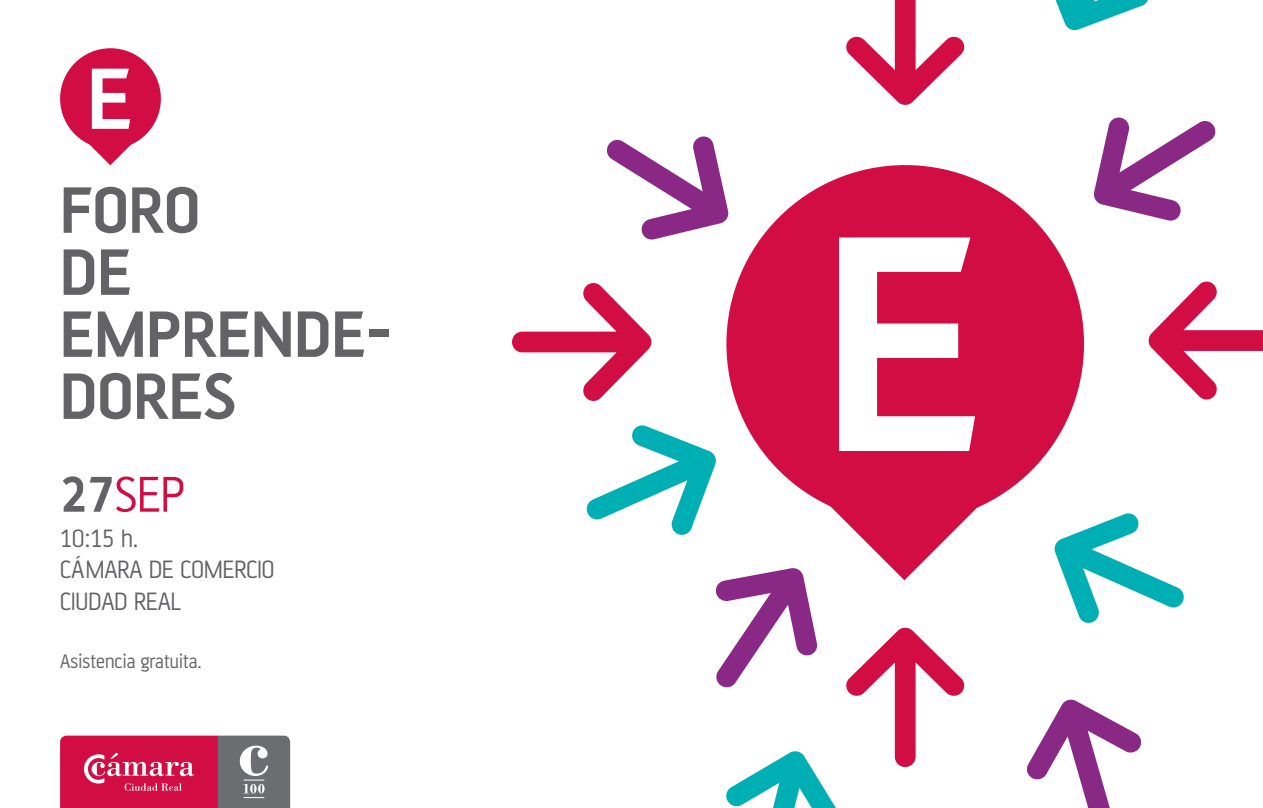
<style>
.page{position:relative;width:1263px;height:808px;background:#fff}
.page>*{position:absolute;margin:0;border:0;box-sizing:border-box;transform-origin:0 0}
.t1{font:700 70.35px/61.9px "AF Battersea";color:#636366}
.t2{font:54px "AF Battersea";color:#d20d44}
.t3{font:27px/31.5px "AF Battersea";color:#636366}
.t4{font:21px "AF Battersea";color:#636366}
.s1{font-weight:700;color:#636366}
</style>
<div class="page">
<div style="left:726px;top:165px;width:358px;height:358px;background:#d20d44;border-radius:50%"></div>
<svg style="left:1149px;top:281px;width:114px;height:118px"></svg>
<svg style="left:1055px;top:0;width:93px;height:30px"></svg>
<svg style="left:1094px;top:117px;width:121px;height:104px"></svg>
<svg style="left:846px;top:0;width:119px;height:105px"></svg>
<svg style="left:1027px;top:700px;width:115px;height:108px"></svg>
<svg style="left:1054px;top:513px;width:130px;height:110px"></svg>
<svg style="left:512px;top:136px;width:470px;height:672px"></svg>
<div style="left:60px;top:48px;width:101px;height:101px;background:#d20d44;border-radius:50%"></div>
<svg style="left:89px;top:69px;width:43px;height:96px"></svg>
<svg style="left:60px;top:736px;width:230px;height:72px;background:#b93e61"></svg>
<h1 class="t1" style="left:60px;top:179px;width:334px">FORO<br>DE<br>EMPRENDE-<br>DORES</h1>
<h2 class="t2" style="left:60px;top:466px;width:126px"><span class="s1">27</span>SEP</h2>
<p class="t3" style="left:60px;top:522px;width:216px">10:15 h.<br>CÁMARA DE COMERCIO<br>CIUDAD REAL</p>
<p class="t4" style="left:60px;top:650px;width:143px">Asistencia gratuita.</p>
</div>
